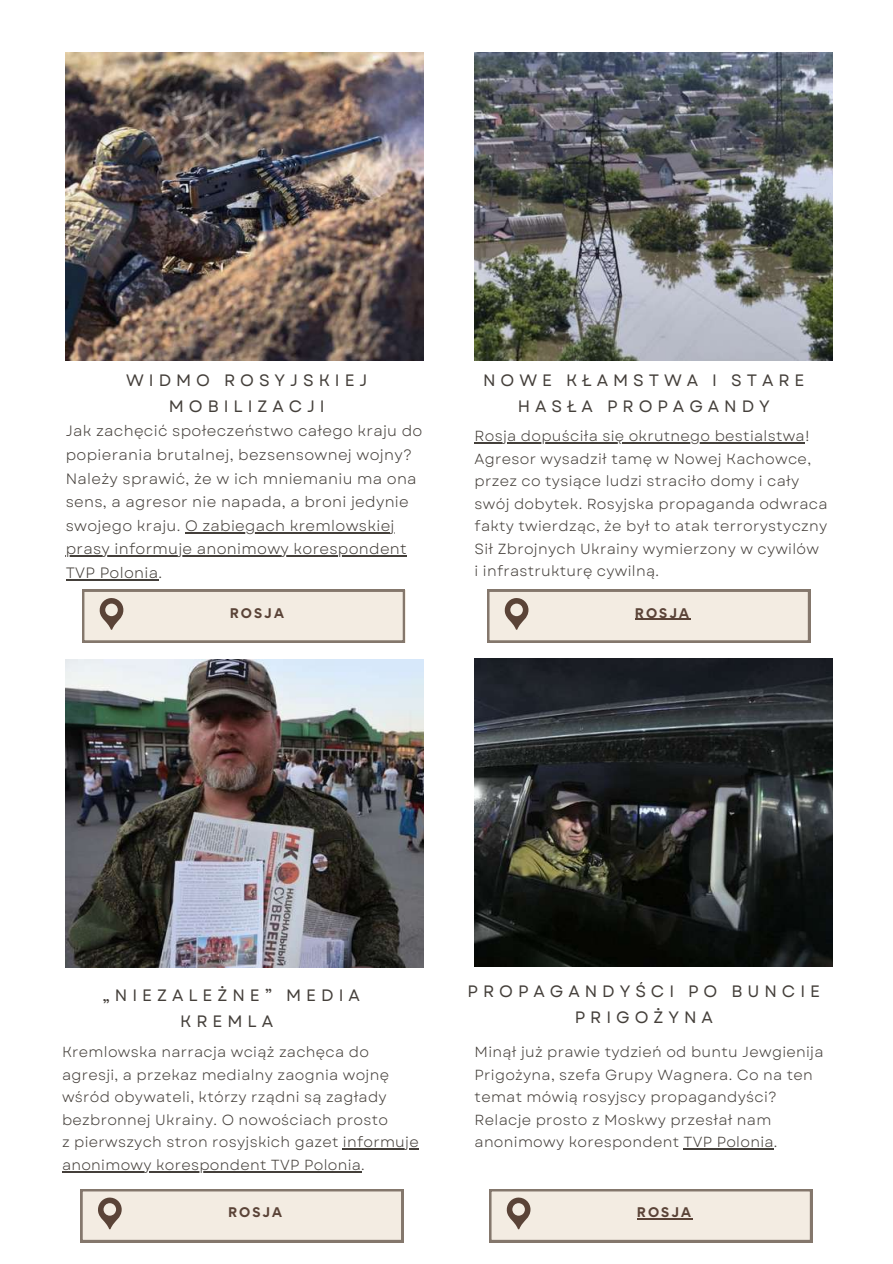
<style>
.page{position:relative;width:893px;height:1264px;background:#fff}
.page>*{position:absolute;margin:0;border:0;box-sizing:border-box;transform-origin:0 0}
.t1{font:16.5px/25.8px "Garet";letter-spacing:.3em;color:#443f3a;text-align:center}
.t2{font:15px/23.5px "Garet";letter-spacing:.02em;color:#443f3a}
.t3{font:14.55px/22.5px "Garet";letter-spacing:.02em;color:#443f3a}
.t4{font:700 12.45px "Gordita";letter-spacing:.16em;color:#5a4337}
</style>
<div class="page">
<img style="left:474px;top:52px;width:358px;height:308px">
<img style="left:66px;top:52px;width:357px;height:308px">
<svg style="left:487px;top:589px;width:323px;height:53px"></svg>
<svg style="left:82px;top:589px;width:323px;height:53px"></svg>
<svg style="left:489px;top:1189px;width:323px;height:52px"></svg>
<img style="left:474px;top:658px;width:358px;height:308px">
<svg style="left:80px;top:1189px;width:323px;height:52px"></svg>
<img style="left:66px;top:659px;width:357px;height:308px">
<hr style="left:474px;top:442px;width:331px;height:1px;background:#443f3a">
<hr style="left:635px;top:619px;width:56px;height:1px;background:#5a4337">
<hr style="left:185px;top:532px;width:210px;height:1px;background:#443f3a">
<hr style="left:66px;top:555px;width:341px;height:1px;background:#443f3a">
<hr style="left:66px;top:579px;width:92px;height:1px;background:#443f3a">
<hr style="left:637px;top:1218px;width:56px;height:1px;background:#5a4337">
<hr style="left:343px;top:1148px;width:76px;height:1px;background:#443f3a">
<hr style="left:62px;top:1170px;width:299px;height:2px;background:#443f3a">
<hr style="left:683px;top:1148px;width:90px;height:1px;background:#443f3a">
<p class="t1" style="left:126px;top:367px;width:243px">WIDMO ROSYJSKIEJ<br>MOBILIZACJI</p>
<p class="t2" style="left:66px;top:419px;width:358px">Jak zachęcić społeczeństwo całego kraju do popierania brutalnej, bezsensownej wojny?<br>Należy sprawić, że w ich mniemaniu ma ona sens, a agresor nie napada, a broni jedynie swojego kraju. O zabiegach kremlowskiej prasy informuje anonimowy korespondent TVP Polonia.</p>
<p class="t4" style="left:230px;top:604px;width:55px">ROSJA</p>
<p class="t1" style="left:483px;top:367px;width:323px">NOWE KŁAMSTWA I STARE<br>HASŁA PROPAGANDY</p>
<p class="t3" style="left:474px;top:425px;width:354px">Rosja dopuściła się okrutnego bestialstwa!<br>Agresor wysadził tamę w Nowej Kachowce, przez co tysiące ludzi straciło domy i cały swój dobytek. Rosyjska propaganda odwraca fakty twierdząc, że był to atak terrorystyczny Sił Zbrojnych Ukrainy wymierzony w cywilów<br>i infrastrukturę cywilną.</p>
<p class="t4" style="left:635px;top:604px;width:55px">ROSJA</p>
<p class="t1" style="left:467px;top:978px;width:354px">PROPAGANDYŚCI PO BUNCIE<br>PRIGOŻYNA</p>
<p class="t1" style="left:102px;top:982px;width:259px">„NIEZALEŻNE” MEDIA<br>KREMLA</p>
<p class="t3" style="left:62px;top:1041px;width:358px">Kremlowska narracja wciąż zachęca do agresji, a przekaz medialny zaognia wojnę wśród obywateli, którzy rządni są zagłady bezbronnej Ukrainy. O nowościach prosto<br>z pierwszych stron rosyjskich gazet informuje anonimowy korespondent TVP Polonia.</p>
<p class="t3" style="left:474px;top:1041px;width:350px">Minął już prawie tydzień od buntu Jewgienija Prigożyna, szefa Grupy Wagnera. Co na ten temat mówią rosyjscy propagandyści?<br>Relacje prosto z Moskwy przesłał nam anonimowy korespondent TVP Polonia.</p>
<p class="t4" style="left:228px;top:1204px;width:55px">ROSJA</p>
<p class="t4" style="left:637px;top:1204px;width:55px">ROSJA</p>
</div>
